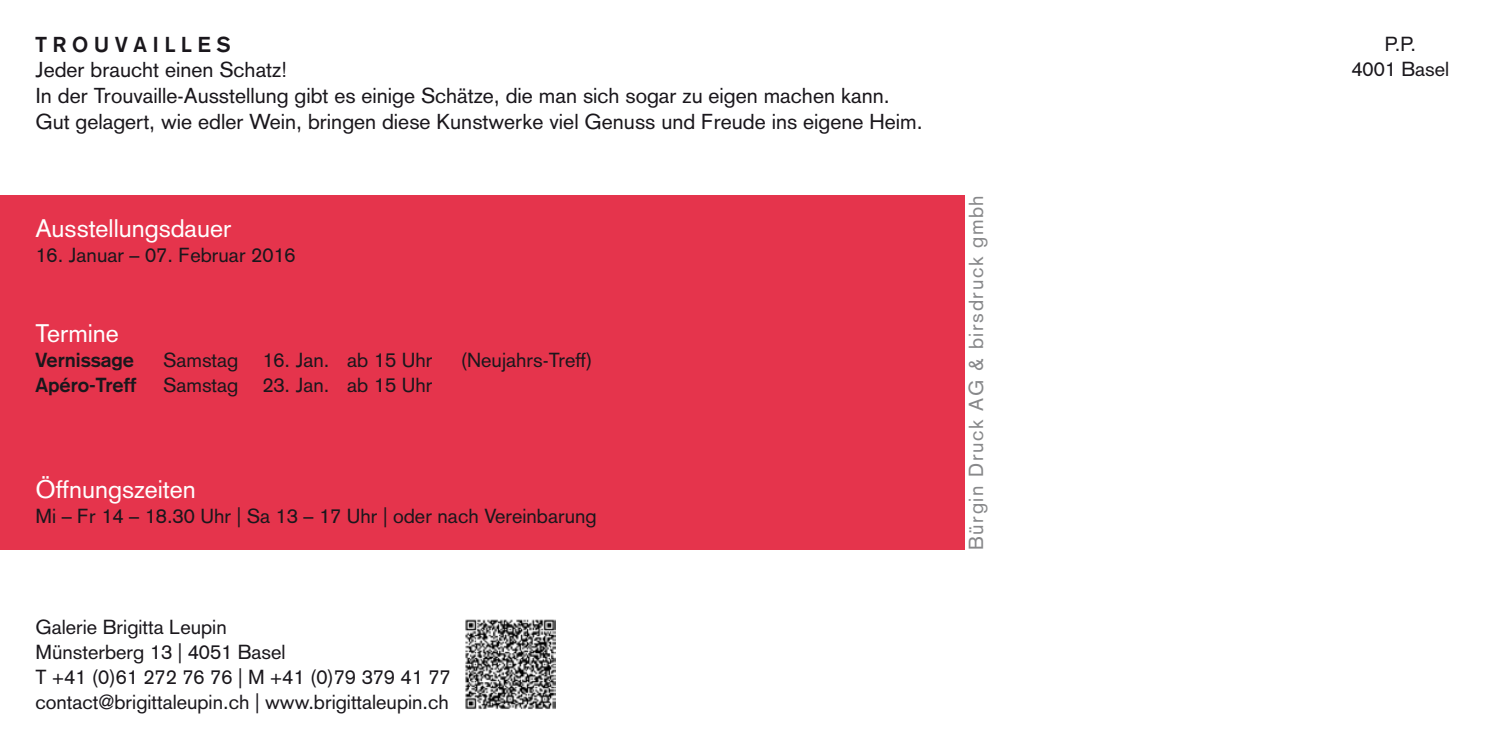
<style>
.page{position:relative;width:1489px;height:745px;background:#fff}
.page>*{position:absolute;margin:0;border:0;box-sizing:border-box;transform-origin:0 0}
.t1{font:25px "Akzidenz Grotesk";color:#fff}
.t2{font:21.25px/25.5px "Akzidenz Grotesk";color:#1a171c}
.t3{font:700 21.25px "Akzidenz Grotesk";color:#1a171c}
.t4{font:20px/25px "Akzidenz Grotesk";color:#1a171c}
.t5{font:20px "Akzidenz Grotesk";letter-spacing:.08em;color:#87888a}
.t6{font:700 20px "Akzidenz Grotesk";color:#1a171c}
</style>
<div class="page">
<div style="left:0;top:195px;width:964px;height:354px;background:#e5344c"></div>
<img style="left:465px;top:619px;width:90px;height:90px">
<p class="t3" style="left:35px;top:32px;width:196px">T R O U V A I L L E S</p>
<p class="t2" style="left:35px;top:57px;width:888px">Jeder braucht einen Schatz!<br>In der Trouvaille-Ausstellung gibt es einige Schätze, die man sich sogar zu eigen machen kann.<br>Gut gelagert, wie edler Wein, bringen diese Kunstwerke viel Genuss und Freude ins eigene Heim.</p>
<p class="t1" style="left:35px;top:214px;width:197px">Ausstellungsdauer</p>
<p class="t4" style="left:35px;top:242px;width:262px">16. Januar – 07. Februar 2016</p>
<p class="t1" style="left:35px;top:319px;width:85px">Termine</p>
<p class="t6" style="left:35px;top:348px;width:100px">Vernissage</p>
<p class="t4" style="left:163px;top:347px;width:271px">Samstag 16. Jan. ab 15 Uhr</p>
<p class="t4" style="left:461px;top:347px;width:133px">(Neujahrs-Treff)</p>
<p class="t6" style="left:35px;top:373px;width:102px">Apéro-Treff</p>
<p class="t4" style="left:163px;top:372px;width:271px">Samstag 23. Jan. ab 15 Uhr</p>
<p class="t1" style="left:35px;top:474px;width:162px">Öffnungszeiten</p>
<p class="t4" style="left:35px;top:502px;width:562px">Mi – Fr 14 – 18.30 Uhr | Sa 13 – 17 Uhr | oder nach Vereinbarung</p>
<p class="t4" style="left:35px;top:614px;width:416px">Galerie Brigitta Leupin<br>Münsterberg 13 | 4051 Basel<br>T +41 (0)61 272 76 76 | M +41 (0)79 379 41 77 contact@brigittaleupin.ch | www.brigittaleupin.ch</p>
<p class="t5" style="left:964px;top:549px;width:356px;rotate:-90deg">Bürgin Druck AG &amp; birsdruck gmbh</p>
<p class="t4" style="left:1351px;top:31px;width:99px;text-align:center">P.P.<br>4001 Basel</p>
</div>
